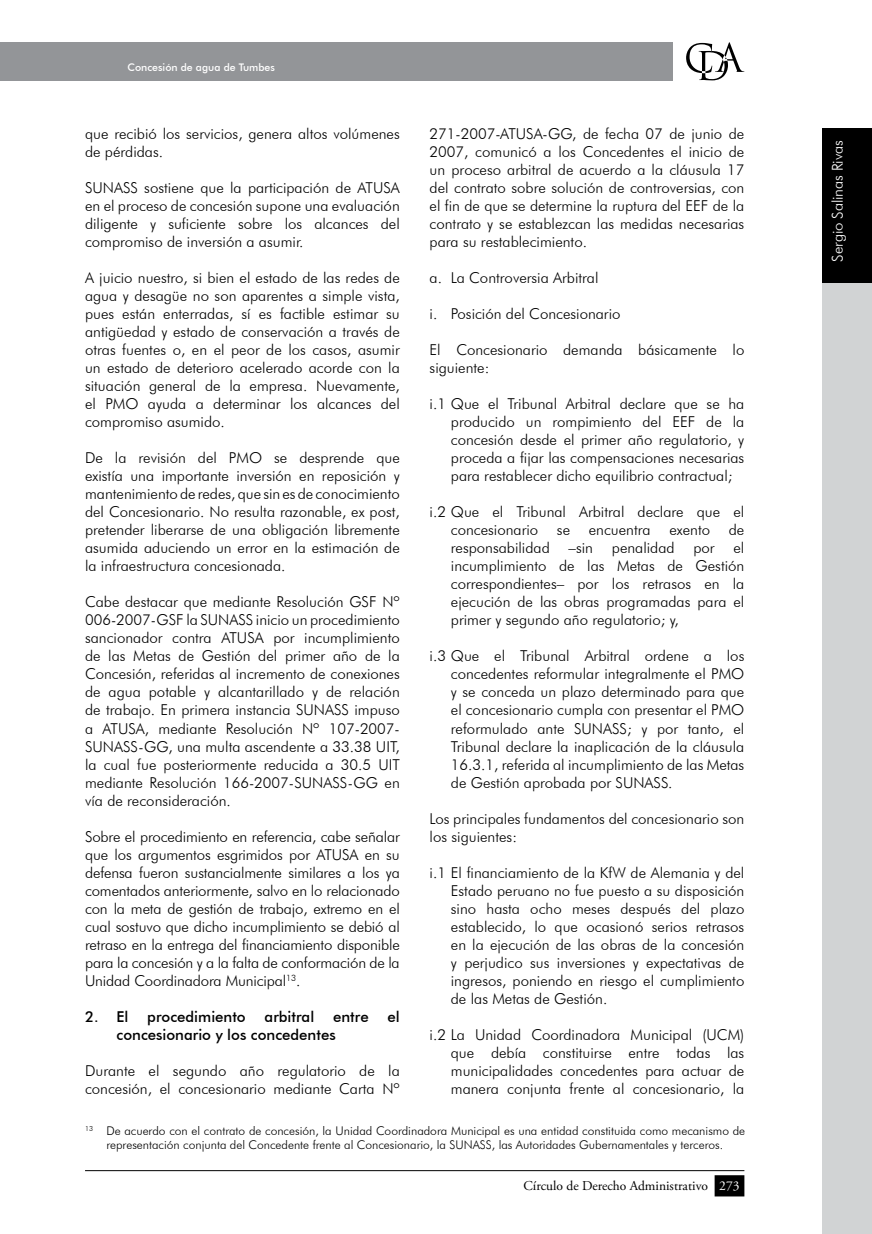
<style>
.page{position:relative;width:872px;height:1234px;background:#fff}
.page>*{position:absolute;margin:0;border:0;box-sizing:border-box;transform-origin:0 0}
.t1{font:300 15px/18px "Futura BT";color:#000;text-align:justify}
.t2{font:500 15px "Futura BT";color:#000}
.t3{font:300 15px "Futura BT";letter-spacing:-.01em;color:#fff}
.t4{font:13.5px "Adobe Garamond Pro";color:#000}
.t5{font:300 12px/14.4px "Futura BT";color:#000;text-align:center}
.t6{font:500 10.5px "Futura BT";color:#fff}
.s1{color:#fff}
</style>
<div class="page">
<div style="left:822px;top:281px;width:50px;height:952px;background:#d1d3d4"></div>
<div style="left:0;top:43px;width:673px;height:38px;background:#939598"></div>
<div style="left:822px;top:128px;width:50px;height:154px;background:#000"></div>
<svg style="left:686px;top:42px;width:58px;height:38px"></svg>
<hr style="left:85px;top:1169px;width:659px;height:1px;background:#000">
<div style="left:715px;top:1175px;width:28px;height:20px;background:#000"></div>
<div style="left:714px;top:1174px;width:30px;height:22px;border:2px solid #000"></div>
<p class="t6" style="left:128px;top:60px;width:149px">Concesión de agua de Tumbes</p>
<p class="t1" style="left:429px;top:125px;width:316px">271-2007-ATUSA-GG, de fecha 07 de junio de 2007, comunicó a los Concedentes el inicio de un proceso arbitral de acuerdo a la cláusula 17 del contrato sobre solución de controversias, con el fin de que se determine la ruptura del EE F de la contrato y se establezcan las medidas necesarias para su restablecimiento.</p>
<p class="t1" style="left:429px;top:269px;width:170px">a. La Controversia Arbitral</p>
<p class="t1" style="left:429px;top:305px;width:192px">i. Posición del Concesionario</p>
<p class="t1" style="left:429px;top:341px;width:316px">E l Concesionario demanda básicamente lo siguiente:</p>
<p class="t1" style="left:451px;top:395px;width:295px;text-indent:-21px">i.1 Que el Tribunal Arbitral declare que se ha producido un rompimiento del EE F de la concesión desde el primer año regulatorio, y proceda a fijar las compensaciones necesarias para restablecer dicho equilibrio contractual;</p>
<p class="t1" style="left:451px;top:503px;width:295px;text-indent:-21px">i.2 Que el Tribunal Arbitral declare que el concesionario se encuentra exento de responsabilidad</p>
<p class="t1" style="left:85px;top:125px;width:316px">que recibió los servicios, genera altos volúmenes de pérdidas.</p>
<p class="t1" style="left:85px;top:179px;width:38px">SUNASS</p>
<p class="t1" style="left:85px;top:179px;width:316px;text-align:left;text-indent:59px">sostiene que la participación de ATUSA en el proceso de concesión supone una evaluación diligente y suficiente sobre los alcances del compromiso de inversión a asumir.</p>
<p class="t1" style="left:85px;top:269px;width:316px">A juicio nuestro, si bien el estado de las redes de agua y desagüe no son aparentes a simple vista, pues están enterradas, sí es factible estimar su antigüedad y estado de conservación a través de otras fuentes o, en el peor de los casos, asumir un estado de deterioro acelerado acorde con la situación general de la empresa. Nuevamente, el PMO ayuda a determinar los alcances del compromiso asumido.</p>
<p class="t1" style="left:85px;top:449px;width:316px">De la revisión del PMO se desprende que existía una importante inversión en reposición y mantenimiento de redes, que sin es de conocimiento del Concesionario. No resulta razonable, ex post, pretender liberarse de una obligación libremente asumida aduciendo un error en la estimación de la infraestructura concesionada.</p>
<p class="t1" style="left:85px;top:593px;width:316px">Cabe destacar que mediante Resolución GSF Nº 006-2007-GSF la SUNASS inicio un procedimiento sancionador contra ATUSA por incumplimiento de las Metas de Gestión del primer año de la Concesión, referidas al incremento de conexiones de agua potable y alcantarillado y de relación de trabajo. En primera instancia SUNASS</p>
<p class="t1" style="left:451px;top:539px;width:295px;text-indent:282px">el incumplimiento de las Metas de Gestión correspondientes– por los retrasos en la ejecución de las obras programadas para el primer y segundo año regulatorio; y,</p>
<p class="t1" style="left:451px;top:647px;width:295px;text-indent:-21px">i.3 Que el Tribunal Arbitral ordene a los concedentes reformular integralmente el PMO y se conceda un plazo determinado para que el concesionario cumpla con presentar el PMO reformulado ante SUNASS; y por tanto, el Tribunal declare la inaplicación de la cláusula 16.3.1, referida al incumplimiento de las Metas de Gestión aprobada por SUNASS.</p>
<p class="t1" style="left:429px;top:809px;width:316px">Los principales fundamentos del concesionario son los siguientes:</p>
<p class="t1" style="left:451px;top:863px;width:295px;text-indent:-21px">i.1 E l financiamiento de la KfW de Alemania y del Estado peruano no fue puesto a su disposición sino hasta ocho meses después del plazo establecido, lo que ocasionó serios retrasos en la ejecución de las obras de la concesión y perjudico sus inversiones y expectativas de ingresos, poniendo en riesgo el cumplimiento de las Metas de Gestión.</p>
<p class="t1" style="left:451px;top:1025px;width:295px;text-indent:-21px">i.2 La Unidad Coordinadora Municipal (UCM) que debía constituirse entre todas las municipalidades concedentes para actuar de manera conjunta frente al concesionario, la</p>
<p class="t5" style="left:85px;top:1122px;width:661px"><sup>13</sup> De acuerdo con el contrato de concesión, la Unidad Coordinadora Municipal es una entidad constituida como mecanismo de representación conjunta del Concedente frente al Concesionario, la SUNASS, las Autoridades Gubernamentales y terceros.</p>
<p class="t1" style="left:568px;top:539px;width:26px">–sin</p>
<p class="t1" style="left:612px;top:539px;width:64px">penalidad</p>
<p class="t1" style="left:693px;top:539px;width:23px">por</p>
<p class="t1" style="left:85px;top:701px;width:316px;text-align:left;text-indent:269px">impuso a ATUSA, mediante Resolución Nº 107-2007- SUNASS -GG, una multa ascendente a 33.38 UIT, la cual fue posteriormente reducida a 30.5 UIT mediante Resolución 166-2007-SUNASS -GG en vía de reconsideración.</p>
<p class="t1" style="left:85px;top:827px;width:316px">Sobre el procedimiento en referencia, cabe señalar que los argumentos esgrimidos por ATUSA en su defensa fueron sustancialmente similares a los ya comentados anteriormente, salvo en lo relacionado con la meta de gestión de trabajo, extremo en el cual sostuvo que dicho incumplimiento se debió al retraso en la entrega del financiamiento disponible para la concesión y a la falta de conformación de la Unidad Coordinadora Municipal<sup>13</sup>.</p>
<p class="t2" style="left:85px;top:1007px;width:45px">2. El</p>
<p class="t2" style="left:147px;top:1007px;width:100px">procedimiento</p>
<p class="t2" style="left:265px;top:1007px;width:51px">arbitral</p>
<p class="t2" style="left:333px;top:1007px;width:37px">entre</p>
<p class="t2" style="left:387px;top:1007px;width:14px">el</p>
<p class="t2" style="left:117px;top:1025px;width:221px">concesionario y los concedentes</p>
<p class="t1" style="left:85px;top:1061px;width:316px">Durante el segundo año regulatorio de la concesión, el concesionario mediante Carta Nº</p>
<p class="t4" style="left:523px;top:1176px;width:217px">Círculo de Derecho Administrativo <span class="s1">273</span></p>
<p class="t3" style="left:828px;top:261px;width:123px;rotate:-90deg">Sergio Salinas Rivas</p>
</div>
